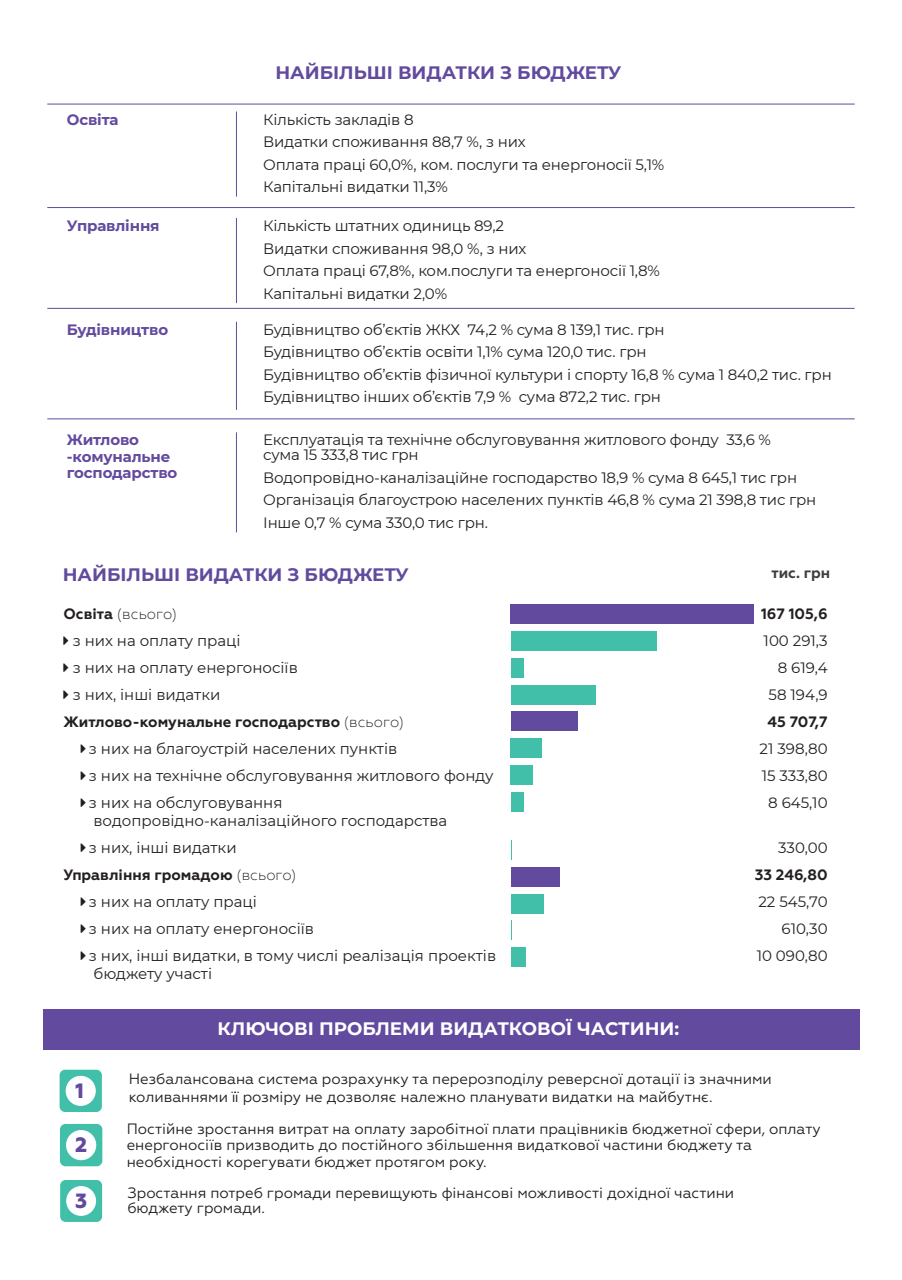
<style>
.page{position:relative;width:902px;height:1280px;background:#fff}
.page>*{position:absolute;margin:0;border:0;box-sizing:border-box;transform-origin:0 0}
.t1{font:800 20.85px "Geometria";color:#624a9e}
.t2{font:800 20.7px "Geometria";color:#624a9e}
.t3{font:800 20.55px "Geometria";color:#624a9e}
.t4{font:700 18px "Montserrat";color:#624a9e}
.t5{font:700 18px "Montserrat";color:#fff}
.t6{font:15px/27px "Montserrat";letter-spacing:-.01em;color:#231f20}
.t7{font:15px/16.5px "Geometria";color:#231f20}
.t8{font:700 15px "Geometria";color:#231f20}
.t9{font:700 15px/16.5px "Montserrat";letter-spacing:-.01em;color:#624a9e}
.t10{font:300 15px "Geometria";color:#231f20}
.t11{font:700 15px "Geometria";color:#3e3e3f}
.s1{font-weight:700}
.s2{font-weight:300}
</style>
<div class="page">
<hr style="left:47px;top:104px;width:807px;height:1px;background:#624a9e">
<hr style="left:236px;top:111px;width:1px;height:86px;background:#624a9e">
<hr style="left:47px;top:207px;width:807px;height:1px;background:#624a9e">
<hr style="left:236px;top:218px;width:1px;height:85px;background:#624a9e">
<hr style="left:47px;top:308px;width:807px;height:1px;background:#624a9e">
<hr style="left:236px;top:322px;width:1px;height:88px;background:#624a9e">
<hr style="left:47px;top:418px;width:807px;height:1px;background:#624a9e">
<hr style="left:236px;top:432px;width:1px;height:100px;background:#624a9e">
<div style="left:510px;top:604px;width:244px;height:20px;background:#624a9e"></div>
<div style="left:510px;top:631px;width:146px;height:20px;background:#41bfa8"></div>
<div style="left:510px;top:658px;width:13px;height:19px;background:#41bfa8"></div>
<div style="left:510px;top:685px;width:85px;height:19px;background:#41bfa8"></div>
<div style="left:510px;top:712px;width:67px;height:19px;background:#624a9e"></div>
<div style="left:510px;top:739px;width:32px;height:19px;background:#41bfa8"></div>
<div style="left:510px;top:765px;width:23px;height:20px;background:#41bfa8"></div>
<div style="left:510px;top:792px;width:13px;height:20px;background:#41bfa8"></div>
<div style="left:510px;top:867px;width:49px;height:19px;background:#624a9e"></div>
<div style="left:510px;top:894px;width:33px;height:19px;background:#41bfa8"></div>
<div style="left:510px;top:947px;width:15px;height:20px;background:#41bfa8"></div>
<div style="left:43px;top:1009px;width:816px;height:41px;background:#624a9e"></div>
<div style="left:60px;top:1070px;width:42px;height:42px;background:#41bfa8;border-radius:6px"></div>
<div style="left:66px;top:1076px;width:30px;height:30px;background:#fff;border-radius:50%"></div>
<div style="left:60px;top:1124px;width:42px;height:42px;background:#41bfa8;border-radius:6px"></div>
<div style="left:66px;top:1130px;width:30px;height:30px;background:#fff;border-radius:50%"></div>
<div style="left:60px;top:1180px;width:42px;height:42px;background:#41bfa8;border-radius:6px"></div>
<div style="left:66px;top:1186px;width:30px;height:30px;background:#fff;border-radius:50%"></div>
<p class="t4" style="left:275px;top:59px;width:347px">НАЙБІЛЬШІ ВИДАТКИ З БЮДЖЕТУ</p>
<p class="t9" style="left:67px;top:110px;width:53px">Освіта</p>
<p class="t6" style="left:263px;top:107px;width:402px;line-height:22.5px">Кількість закладів 8<br>Видатки споживання 88,7 %, з них<br>Оплата праці 60,0%, ком. послуги та енергоносії 5,1% Капітальні видатки 11,3%</p>
<p class="t9" style="left:67px;top:217px;width:94px">Управління</p>
<p class="t6" style="left:263px;top:214px;width:398px;line-height:22.5px">Кількість штатних одиниць 89,2<br>Видатки споживання 98,0 %, з них<br>Оплата праці 67,8%, ком.послуги та енергоносії 1,8% Капітальні видатки 2,0%</p>
<p class="t9" style="left:67px;top:321px;width:103px">Будівництво</p>
<p class="t6" style="left:263px;top:318px;width:570px;line-height:22.5px">Будівництво об’єктів ЖКХ 74,2 % сума 8 139,1 тис. грн<br>Будівництво об’єктів освіти 1,1% сума 120,0 тис. грн<br>Будівництво об’єктів фізичної культури і спорту 16,8 % сума 1 840,2 тис. грн Будівництво інших об’єктів 7,9 % сума 872,2 тис. грн</p>
<p class="t9" style="left:67px;top:431px;width:112px">Житлово -комунальне господарство</p>
<p class="t6" style="left:263px;top:432px;width:509px;line-height:15px">Експлуатація та технічне обслуговування житлового фонду 33,6 % сума 15 333,8 тис грн</p>
<p class="t6" style="left:263px;top:466px;width:554px;line-height:22.5px">Водопровідно-каналізаційне господарство 18,9 % сума 8 645,1 тис грн<br>Організація благоустрою населених пунктів 46,8 % сума 21 398,8 тис грн<br>Інше 0,7 % сума 330,0 тис грн.</p>
<p class="t4" style="left:63px;top:562px;width:347px">НАЙБІЛЬШІ ВИДАТКИ З БЮДЖЕТУ</p>
<p class="t11" style="left:771px;top:563px;width:60px">тис. грн</p>
<p class="t10" style="left:63px;top:605px;width:115px"><span class="s1">Освіта</span> (всього)</p>
<p class="t6" style="left:73px;top:627px;width:226px">з них на оплату праці<br>з них на оплату енергоносіїв з них, інші видатки</p>
<p class="t8" style="left:63px;top:713px;width:342px">Житлово-комунальне господарство <span class="s2">(всього)</span></p>
<p class="t6" style="left:89px;top:735px;width:406px">з них на благоустрій населених пунктів<br>з них на технічне обслуговування житлового фонду з них на обслуговування</p>
<p class="t6" style="left:89px;top:807px;width:360px">водопровідно-каналізаційного господарства з них, інші видатки</p>
<p class="t8" style="left:63px;top:866px;width:234px">Управління громадою <span class="s2">(всього)</span></p>
<p class="t6" style="left:89px;top:888px;width:408px">з них на оплату праці<br>з них на оплату енергоносіїв<br>з них, інші видатки, в тому числі реалізація проектів</p>
<p class="t6" style="left:93px;top:960px;width:120px">бюджету участі</p>
<p class="t8" style="left:761px;top:604px;width:68px">167 105,6</p>
<p class="t6" style="left:763px;top:626px;width:66px;text-align:right">100 291,3<br>8 619,4<br>58 194,9</p>
<p class="t8" style="left:767px;top:712px;width:62px">45 707,7</p>
<p class="t6" style="left:759px;top:734px;width:70px;text-align:center">21 398,80<br>15 333,80<br>8 645,10</p>
<p class="t6" style="left:778px;top:833px;width:51px">330,00</p>
<p class="t8" style="left:754px;top:865px;width:74px">33 246,80</p>
<p class="t6" style="left:756px;top:887px;width:72px;text-align:right">22 545,70<br>610,30<br>10 090,80</p>
<h2 class="t2" style="left:75px;top:1078px;width:10px">1</h2>
<h1 class="t1" style="left:75px;top:1132px;width:14px">2</h1>
<h3 class="t3" style="left:75px;top:1188px;width:13px">3</h3>
<p class="t5" style="left:217px;top:1015px;width:463px">КЛЮЧОВІ ПРОБЛЕМИ ВИДАТКОВОЇ ЧАСТИНИ:</p>
<p class="t7" style="left:129px;top:1070px;width:644px;line-height:18px">Незбалансована система розрахунку та перерозподілу реверсної дотації із значними коливаннями її розміру не дозволяє належно планувати видатки на майбутнє.</p>
<p class="t7" style="left:127px;top:1120px;width:695px">Постійне зростання витрат на оплату заробітної плати працівників бюджетної сфери, оплату енергоносіїв призводить до постійного збільшення видаткової частини бюджету та необхідності корегувати бюджет протягом року.</p>
<p class="t7" style="left:127px;top:1185px;width:608px;line-height:15px">Зростання потреб громади перевищують фінансові можливості дохідної частини бюджету громади.</p>
</div>
